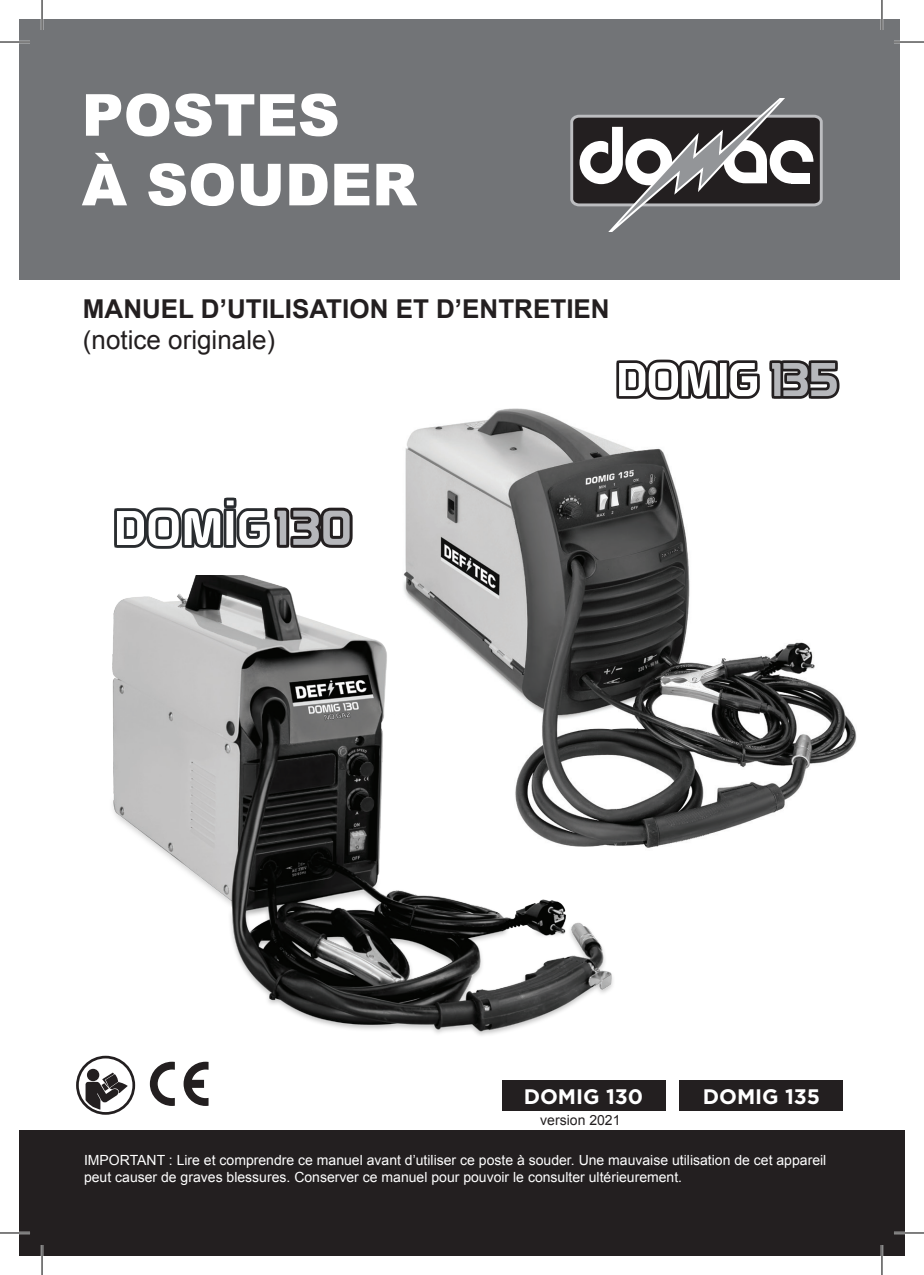
<style>
.page{position:relative;width:924px;height:1275px;background:#fff}
.page>*{position:absolute;margin:0;border:0;box-sizing:border-box;transform-origin:0 0}
.t1{font:900 58px/69.6px "Arial";color:#fff}
.t2{font:700 26px "Arial";color:#231f20}
.t3{font:26px "Arial";color:#231f20}
.t4{font:700 21px "Gotham";color:#fff}
.t5{font:14px/16.8px "Arial";color:#fff}
.t6{font:14px "Arial";color:#231f20}
</style>
<div class="page">
<div style="left:19px;top:1130px;width:885px;height:125px;background:#231f20"></div>
<div style="left:19px;top:19px;width:880px;height:261px;background:#727477"></div>
<svg style="left:570px;top:99px;width:253px;height:133px"></svg>
<div style="left:679px;top:1079px;width:163px;height:31px;background:#231f20"></div>
<div style="left:501px;top:1079px;width:164px;height:31px;background:#231f20"></div>
<svg style="left:114px;top:497px;width:239px;height:52px"></svg>
<img style="left:403px;top:408px;width:454px;height:439px">
<img style="left:76px;top:575px;width:576px;height:540px">
<svg style="left:613px;top:359px;width:230px;height:95px"></svg>
<hr style="left:0;top:41px;width:30px;height:2px;background:#fff">
<hr style="left:893px;top:41px;width:30px;height:2px;background:#fff">
<hr style="left:0;top:1231px;width:30px;height:3px;background:#fff">
<hr style="left:893px;top:1231px;width:30px;height:3px;background:#fff">
<hr style="left:41px;top:0;width:2px;height:30px;background:#fff">
<hr style="left:41px;top:1245px;width:2px;height:30px;background:#fff">
<hr style="left:880px;top:0;width:2px;height:30px;background:#fff">
<hr style="left:880px;top:1245px;width:2px;height:30px;background:#fff">
<hr style="left:0;top:42px;width:30px;height:1px;background:#000">
<hr style="left:893px;top:42px;width:30px;height:1px;background:#000">
<hr style="left:0;top:1232px;width:30px;height:1px;background:#000">
<hr style="left:893px;top:1232px;width:30px;height:1px;background:#000">
<hr style="left:42px;top:0;width:1px;height:30px;background:#000">
<hr style="left:42px;top:1245px;width:1px;height:30px;background:#000">
<hr style="left:881px;top:0;width:1px;height:30px;background:#000">
<hr style="left:881px;top:1245px;width:1px;height:30px;background:#000">
<h1 class="t1" style="left:82px;top:78px;width:337px">POSTES<br>À SOUDER</h1>
<h2 class="t2" style="left:83px;top:294px;width:528px">MANUEL D’UTILISATION ET D’ENTRETIEN</h2>
<h2 class="t3" style="left:83px;top:323px;width:194px">(notice originale)</h2>
<h3 class="t4" style="left:523px;top:1082px;width:121px">DOMIG 130</h3>
<h3 class="t4" style="left:702px;top:1082px;width:119px">DOMIG 135</h3>
<p class="t6" style="left:540px;top:1111px;width:82px">version 2021</p>
<p class="t5" style="left:84px;top:1151px;width:743px">IMPORTANT : Lire et comprendre ce manuel avant d’utiliser ce poste à souder. Une mauvaise utilisation de cet appareil peut causer de graves blessures. Conserver ce manuel pour pouvoir le consulter ultérieurement.</p>
</div>
